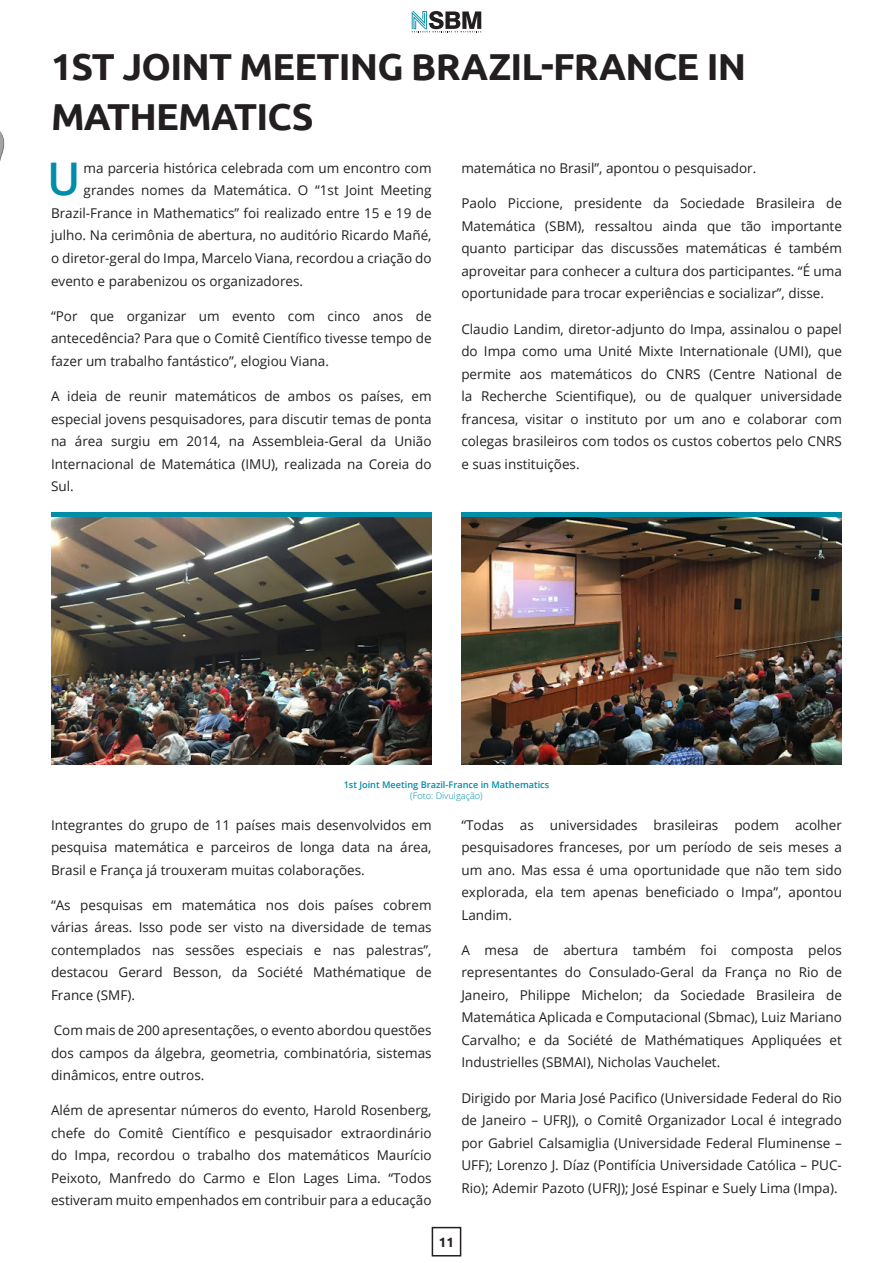
<style>
.page{position:relative;width:893px;height:1263px;background:#fff}
.page>*{position:absolute;margin:0;border:0;box-sizing:border-box;transform-origin:0 0}
.t1{font:600 45px "Open Sans";color:#008da8}
.TITULO_25_uppercase{font:700 37.5px/49.5px "Ubuntu";letter-spacing:-.02em;color:#231f20}
.t2{font:13.5px/22.5px "Open Sans";color:#231f20;text-align:justify}
.t3{font:700 13.5px "Ubuntu";color:#231f20}
.Foto_txt{font:600 9.15px/10.9px "Open Sans";color:#008da8;text-align:center}
.s1{font-weight:300}
</style>
<div class="page">
<div style="left:432px;top:1227px;width:29px;height:29px;border:2px solid #231f20"></div>
<img style="left:51px;top:517px;width:381px;height:247px">
<img style="left:461px;top:517px;width:381px;height:247px">
<hr style="left:51px;top:513px;width:381px;height:4px;background:#008da8">
<hr style="left:461px;top:513px;width:381px;height:4px;background:#008da8">
<img style="left:0;top:131px;width:358px;height:452px">
<svg style="left:412px;top:11px;width:69px;height:21px"></svg>
<p class="TITULO_25_uppercase" style="left:51px;top:41px;width:697px">1ST JOINT MEETING BRAZIL-FRANCE IN<br>MATHEMATICS</p>
<p class="t1" style="left:47px;top:148px;width:35px">U</p>
<p class="t2" style="left:84px;top:156px;width:349px">ma parceria histórica celebrada com um encontro com</p>
<p class="t2" style="left:84px;top:179px;width:349px">grandes nomes da Matemática. O “1st Joint Meeting</p>
<p class="t2" style="left:51px;top:201px;width:382px">Brazil-France in Mathematics” foi realizado entre 15 e 19 de</p>
<p class="t2" style="left:51px;top:224px;width:382px">julho. Na cerimônia de abertura, no auditório Ricardo Mañé,</p>
<p class="t2" style="left:51px;top:246px;width:382px">o diretor-geral do Impa, Marcelo Viana, recordou a criação do</p>
<p class="t2" style="left:51px;top:269px;width:254px">evento e parabenizou os organizadores.</p>
<p class="t2" style="left:51px;top:304px;width:382px">“Por que organizar um evento com cinco anos de antecedência? Para que o Comitê Científico tivesse tempo de fazer um trabalho fantástico”, elogiou Viana.</p>
<p class="t2" style="left:51px;top:384px;width:382px">A ideia de reunir matemáticos de ambos os países, em especial jovens pesquisadores, para discutir temas de ponta na área surgiu em 2014, na Assembleia-Geral da União Internacional de Matemática (IMU), realizada na Coreia do Sul.</p>
<p class="t2" style="left:461px;top:156px;width:296px">matemática no Brasil”, apontou o pesquisador.</p>
<p class="t2" style="left:461px;top:192px;width:382px">Paolo Piccione, presidente da Sociedade Brasileira de Matemática (SBM), ressaltou ainda que tão importante quanto participar das discussões matemáticas é também aproveitar para conhecer a cultura dos participantes. “É uma oportunidade para trocar experiências e socializar”, disse.</p>
<p class="t2" style="left:461px;top:317px;width:382px">Claudio Landim, diretor-adjunto do Impa, assinalou o papel do Impa como uma Unité Mixte Internationale (UMI), que permite aos matemáticos do CNRS (Centre National de la Recherche Scientifique), ou de qualquer universidade francesa, visitar o instituto por um ano e colaborar com colegas brasileiros com todos os custos cobertos pelo CNRS e suas instituições.</p>
<p class="Foto_txt" style="left:344px;top:779px;width:207px">1st Joint Meeting Brazil-France in Mathematics <span class="s1">(Foto: Divulgação)</span></p>
<p class="t2" style="left:51px;top:813px;width:382px">Integrantes do grupo de 11 países mais desenvolvidos em pesquisa matemática e parceiros de longa data na área, Brasil e França já trouxeram muitas colaborações.</p>
<p class="t2" style="left:51px;top:893px;width:382px">“As pesquisas em matemática nos dois países cobrem várias áreas. Isso pode ser visto na diversidade de temas contemplados nas sessões especiais e nas palestras”, destacou Gerard Besson, da Société Mathématique de France (SMF).</p>
<p class="t2" style="left:51px;top:1019px;width:382px">Com mais de 200 apresentações, o evento abordou questões dos campos da álgebra, geometria, combinatória, sistemas dinâmicos, entre outros.</p>
<p class="t2" style="left:51px;top:1099px;width:382px">Além de apresentar números do evento, Harold Rosenberg, chefe do Comitê Científico e pesquisador extraordinário do Impa, recordou o trabalho dos matemáticos Maurício Peixoto, Manfredo do Carmo e Elon Lages Lima. “Todos estiveram muito empenhados em contribuir para a educação</p>
<p class="t2" style="left:461px;top:813px;width:382px">“Todas as universidades brasileiras podem acolher pesquisadores franceses, por um período de seis meses a um ano. Mas essa é uma oportunidade que não tem sido explorada, ela tem apenas beneficiado o Impa”, apontou Landim.</p>
<p class="t2" style="left:461px;top:938px;width:382px">A mesa de abertura também foi composta pelos representantes do Consulado-Geral da França no Rio de Janeiro, Philippe Michelon; da Sociedade Brasileira de Matemática Aplicada e Computacional (Sbmac), Luiz Mariano Carvalho; e da Société de Mathématiques Appliquées et Industrielles (SBMAI), Nicholas Vauchelet.</p>
<p class="t2" style="left:461px;top:1086px;width:382px">Dirigido por Maria José Pacifico (Universidade Federal do Rio de Janeiro – UFRJ), o Comitê Organizador Local é integrado por Gabriel Calsamiglia (Universidade Federal Fluminense – UFF); Lorenzo J. Díaz (Pontifícia Universidade Católica – PUC-Rio); Ademir Pazoto (UFRJ); José Espinar e Suely Lima (Impa).</p>
<p class="t3" style="left:439px;top:1233px;width:17px">11</p>
</div>
